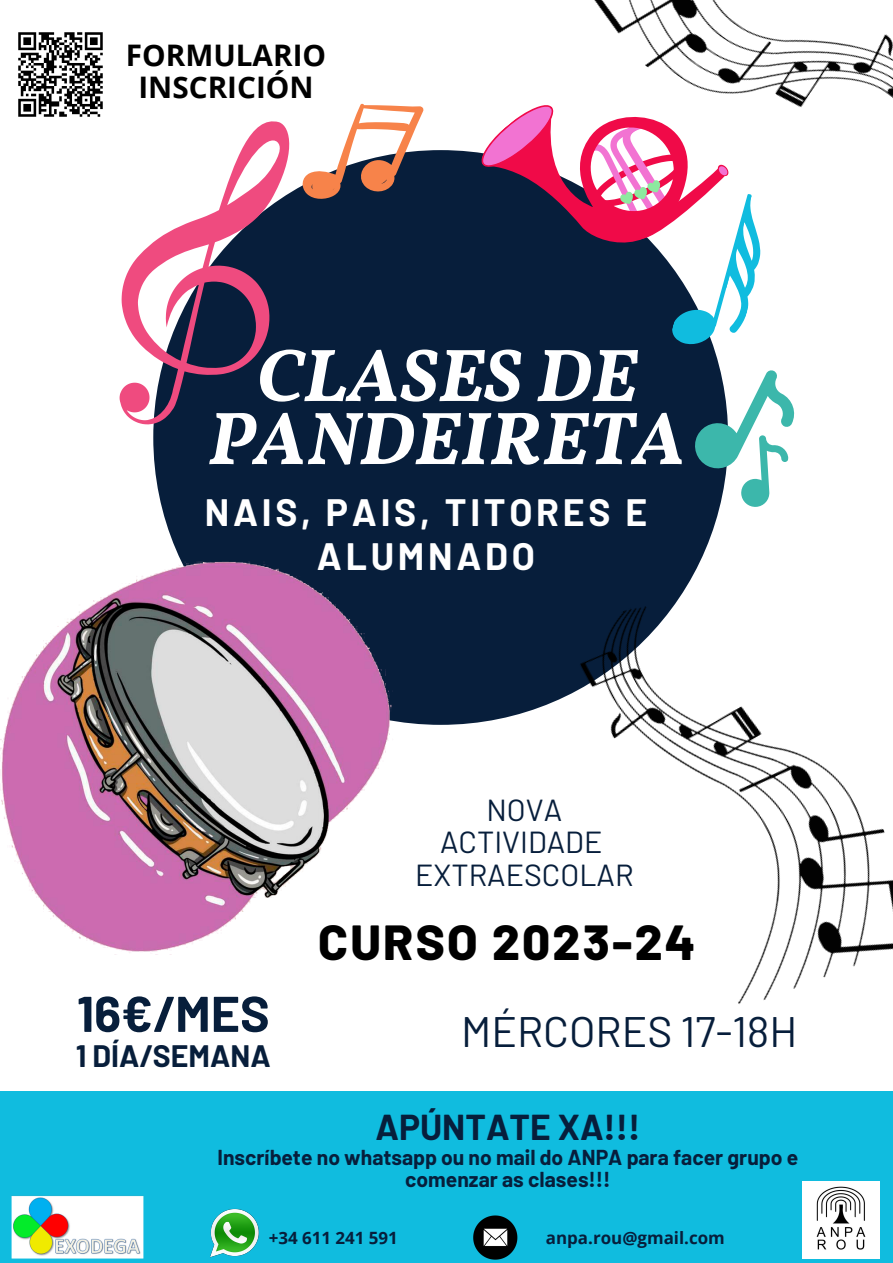
<style>
.page{position:relative;width:893px;height:1263px;background:#fff}
.page>*{position:absolute;margin:0;border:0;box-sizing:border-box;transform-origin:0 0}
.t1{font:italic 700 75px/63px "Vollkorn";color:#fff;text-align:center}
.t2{font:700 50.1px "Barlow";color:#071e3b}
.t3{font:800 49.2px "Barlow";letter-spacing:.045em;color:#000}
.t4{font:42.6px "Barlow";color:#071e3b}
.t5{font:700 37.28px/44.1px "Barlow";letter-spacing:.1em;color:#fff;text-align:center}
.t6{font:700 35.17px "Barlow";color:#071e3b}
.t7{font:30.38px "Barlow";color:#071e3b}
.t8{font:700 30.3px "Barlow";color:#071e3b}
.t9{font:700 29.7px/31.3px "Open Sans";color:#000;text-align:center}
.t10{font:700 21.08px/22.5px "Barlow";color:#071e3b;text-align:center}
.t11{font:700 16.95px "Open Sans";color:#071e3b}
</style>
<div class="page">
<div style="left:153px;top:150px;width:575px;height:575px;background:#071e3b;border-radius:50%"></div>
<svg style="left:695px;top:358px;width:100px;height:155px"></svg>
<svg style="left:348px;top:103px;width:78px;height:89px"></svg>
<svg style="left:119px;top:121px;width:229px;height:335px"></svg>
<svg style="left:525px;top:176px;width:54px;height:48px"></svg>
<svg style="left:474px;top:105px;width:87px;height:72px"></svg>
<svg style="left:579px;top:220px;width:182px;height:130px"></svg>
<img style="left:549px;top:552px;width:344px;height:452px">
<img style="left:566px;top:0;width:327px;height:220px">
<div style="left:0;top:1091px;width:893px;height:172px;background:#10bcdf"></div>
<img style="left:0;top:534px;width:510px;height:421px">
<img style="left:210px;top:1208px;width:49px;height:50px">
<img style="left:473px;top:1215px;width:45px;height:45px">
<img style="left:802px;top:1181px;width:77px;height:78px">
<img style="left:11px;top:1195px;width:133px;height:64px">
<img style="left:18px;top:32px;width:85px;height:85px">
<p class="t9" style="left:126px;top:39px;width:202px">FORMULARIO<br>INSCRICIÓN</p>
<p class="t1" style="left:208px;top:350px;width:479px">CLASES DE<br>PANDEIRETA</p>
<p class="t5" style="left:205px;top:489px;width:444px">NAIS, PAIS, TITORES E<br>ALUMNADO</p>
<p class="t7" style="left:486px;top:790px;width:77px">NOVA</p>
<p class="t7" style="left:440px;top:823px;width:164px">ACTIVIDADE</p>
<p class="t7" style="left:415px;top:856px;width:220px">EXTRAESCOLAR</p>
<p class="t2" style="left:77px;top:982px;width:194px">16€/MES</p>
<p class="t8" style="left:76px;top:1037px;width:196px">1 DÍA/SEMANA</p>
<p class="t3" style="left:318px;top:911px;width:379px">CURSO 2023-24</p>
<p class="t4" style="left:461px;top:1005px;width:338px">MÉRCORES 17-18H</p>
<p class="t6" style="left:375px;top:1104px;width:266px">APÚNTATE XA!!!</p>
<p class="t10" style="left:217px;top:1145px;width:582px">Inscríbete no whatsapp ou no mail do ANPA para facer grupo e comenzar as clases!!!</p>
<p class="t11" style="left:269px;top:1226px;width:131px">+34 611 241 591</p>
<p class="t11" style="left:546px;top:1226px;width:180px">anpa.rou@gmail.com</p>
</div>
